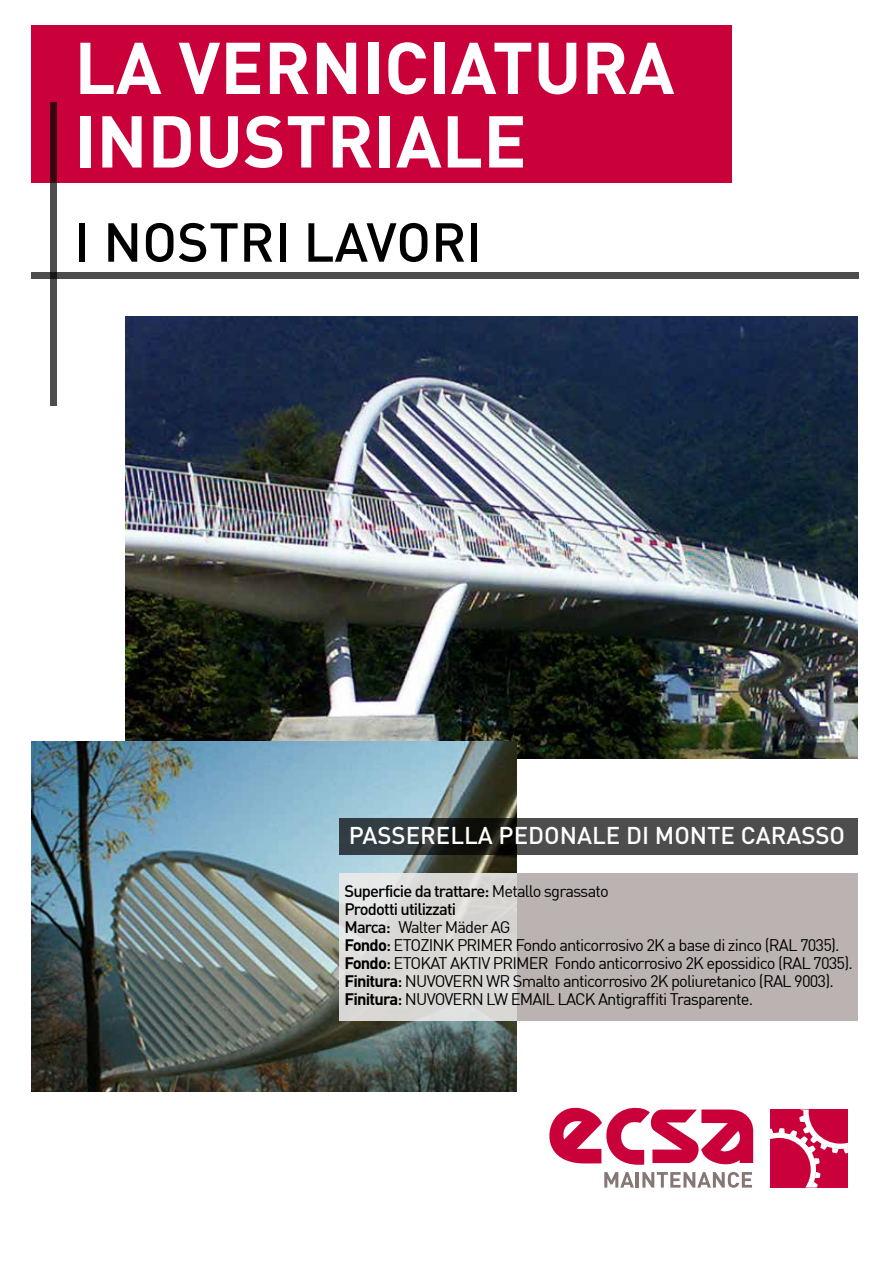
<style>
.page{position:relative;width:893px;height:1263px;background:#fff}
.page>*{position:absolute;margin:0;border:0;box-sizing:border-box;transform-origin:0 0}
.t1{font:700 72px/73.5px "DIN";color:#fff}
.t2{font:500 54px "DIN";color:#000}
.t3{font:500 24px "DIN";color:#fff}
.t4{font:16.5px/18px "DIN";letter-spacing:-.05em;color:#000}
.s1{font-weight:500}
.s2{font-weight:700}
</style>
<div class="page">
<img style="left:126px;top:316px;width:732px;height:443px">
<div style="left:31px;top:272px;width:828px;height:7px;background:#4d4d4d"></div>
<div style="left:31px;top:26px;width:700px;height:157px;background:#c90039"></div>
<svg style="left:50px;top:102px;width:7px;height:304px;background:#47373b"></svg>
<img style="left:31px;top:742px;width:485px;height:350px">
<svg style="left:339px;top:818px;width:519px;height:36px;background:#3f4141"></svg>
<div style="left:339px;top:873px;width:519px;height:148px;background:#bab3b2"></div>
<svg style="left:339px;top:873px;width:177px;height:148px;background:#dbd9d7"></svg>
<svg style="left:549px;top:1107px;width:204px;height:81px"></svg>
<svg style="left:770px;top:1109px;width:78px;height:78px;background:#d22d5c"></svg>
<h1 class="t1" style="left:74px;top:28px;width:602px">LA VERNICIATURA<br>INDUSTRIALE</h1>
<h2 class="t2" style="left:74px;top:208px;width:409px">I NOSTRI LAVORI</h2>
<h3 class="t3" style="left:349px;top:820px;width:498px">PASSERELLA PEDONALE DI MONTE CARASSO</h3>
<p class="t4" style="left:344px;top:881px;width:510px"><span class="s1">Superficie da trattare:</span> Metallo sgrassato<br><span class="s1">Prodotti utilizzati<br>Marca:</span> Walter Mäder AG<br><span class="s2">Fondo</span><span class="s1">:</span> ETOZINK PRIMER Fondo anticorrosivo 2K a base di zinco (RAL 7035).<br><span class="s2">Fondo</span><span class="s1">:</span> ETOKAT AKTIV PRIMER Fondo anticorrosivo 2K epossidico (RAL 7035).<br><span class="s2">Finitura</span><span class="s1">:</span> NUVOVERN WR Smalto anticorrosivo 2K poliuretanico (RAL 9003).<br><span class="s2">Finitura</span><span class="s1">:</span> NUVOVERN LW EMAIL LACK Antigraffiti Trasparente.</p>
</div>
